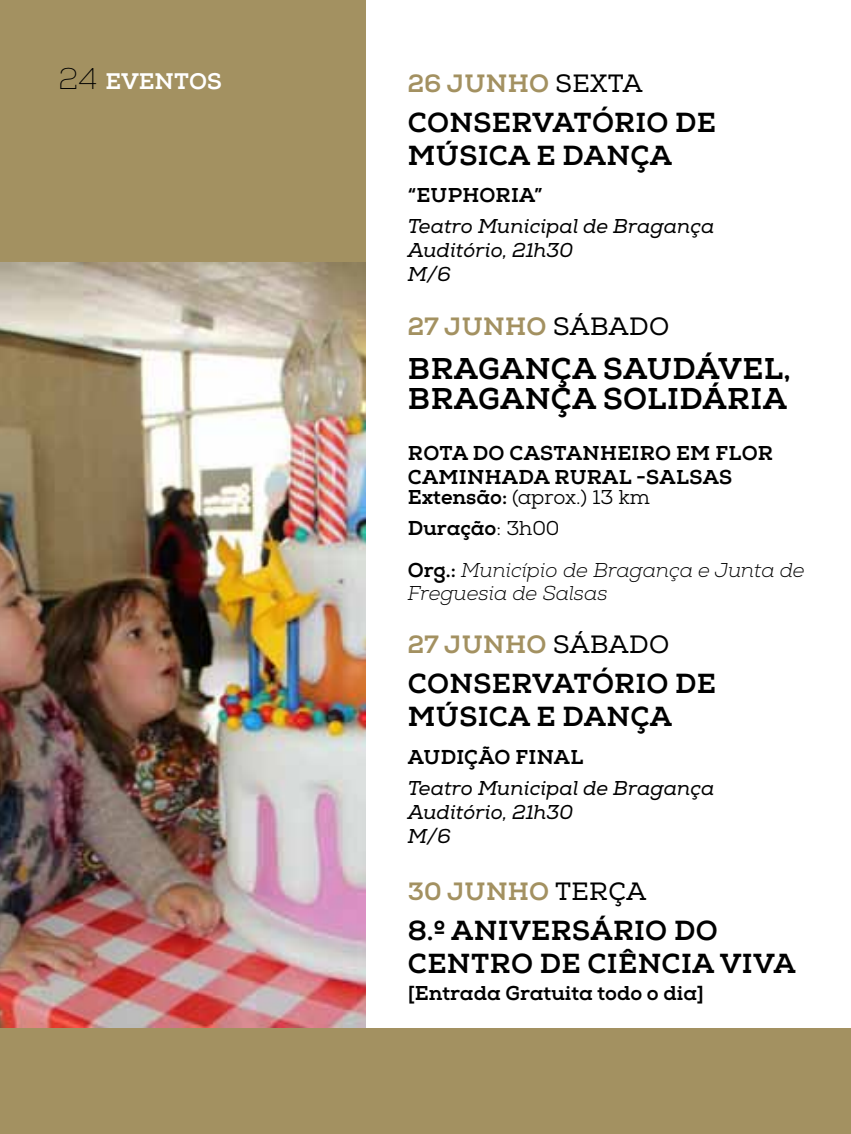
<style>
.page{position:relative;width:851px;height:1134px;background:#fff}
.page>*{position:absolute;margin:0;border:0;box-sizing:border-box;transform-origin:0 0}
.t1{font:700 30px "Nexa Slabx";letter-spacing:.015em;color:#000}
.t2{font:700 27.5px/33px "Nexa Slabx";letter-spacing:.015em;color:#000}
.t3{font:25px "Nexa Slab";letter-spacing:.015em;color:#000}
.t4{font:700 25px "Nexa Slabx";color:#a39161}
.t5{font:700 22.5px "Nexa Slabx";color:#fff}
.t6{font:700 20px "Nexa Slabx";letter-spacing:.005em;color:#000}
.t7{font:italic 20px/24px "Nexa Slab";color:#000}
.t8{font:italic 300 20px/23.2px "Nexa Slab";color:#000}
.t9{font:20px "Nexa Slab";color:#000}
.s1{font-family:"Nexa Slab";font-weight:100;font-size:30px;color:#000}
.s2{font-family:"Nexa Slabx";font-weight:700;color:#a39161}
.s3{font-family:"Nexa Slabx";font-weight:700}
.s4{font-family:"Nexa Slab";font-weight:400}
.s5{font-family:"Nexa Slabx";font-weight:700;font-style:normal}
</style>
<div class="page">
<div style="left:0;top:0;width:850px;height:1134px;background:#a39161"></div>
<img style="left:0;top:262px;width:366px;height:766px">
<div style="left:366px;top:0;width:484px;height:1028px;background:#fff"></div>
<p class="t5" style="left:59px;top:67px;width:165px"><span class="s1">24</span> EVENTOS</p>
<p class="t4" style="left:407px;top:68px;width:60px">26 JUN</p>
<p class="t3" style="left:507px;top:68px;width:137px"><span class="s2">HO</span> SEXTA</p>
<h2 class="t2" style="left:408px;top:106px;width:41px">CONSERVAT</h2>
<h2 class="t2" style="left:408px;top:106px;width:306px;text-indent:184px">ÓRIO DE<br>MÚSICA E DANÇA</h2>
<p class="t6" style="left:407px;top:183px;width:136px">“EUPHORIA”</p>
<p class="t7" style="left:407px;top:215px;width:308px">Teatro Municipal de Bragança<br>Auditório, 21h30<br>M/6</p>
<p class="t4" style="left:407px;top:311px;width:58px">27 JUN</p>
<p class="t3" style="left:505px;top:312px;width:166px"><span class="s2">HO</span> SÁBADO</p>
<h1 class="t1" style="left:408px;top:350px;width:333px">BRAGANÇA SAU DÁVEL</h1>
<h1 class="t1" style="left:783px;top:350px;width:9px">,</h1>
<h1 class="t1" style="left:408px;top:380px;width:377px">BRAGANÇA SOLIDÁRIA</h1>
<p class="t6" style="left:408px;top:441px;width:32px">ROTA</p>
<p class="t6" style="left:472px;top:441px;width:68px">DO CASTAN</p>
<p class="t6" style="left:600px;top:441px;width:144px">HEIRO EM FLOR</p>
<p class="t6" style="left:408px;top:465px;width:178px">CAMIN HADA RURAL</p>
<p class="t6" style="left:636px;top:465px;width:39px">-SALSAS</p>
<p class="t9" style="left:407px;top:485px;width:243px"><span class="s3">EXTENSÃO:</span> (aprox.) 13 km</p>
<p class="t6" style="left:407px;top:516px;width:153px">DURAÇÃO<span class="s4">: 3h00</span></p>
<p class="t8" style="left:407px;top:558px;width:398px"><span class="s5">ORG.:</span> Município de Bragança e Junta de<br>Freguesia de Salsas</p>
<p class="t4" style="left:407px;top:629px;width:58px">27 JUN</p>
<p class="t3" style="left:505px;top:630px;width:166px"><span class="s2">HO</span> SÁBADO</p>
<h2 class="t2" style="left:408px;top:668px;width:41px">CONSERVAT</h2>
<h2 class="t2" style="left:408px;top:668px;width:306px;text-indent:184px">ÓRIO DE<br>MÚSICA E DANÇA</h2>
<p class="t6" style="left:408px;top:744px;width:145px">AUDIÇÃO FINAL</p>
<p class="t7" style="left:407px;top:776px;width:308px">Teatro Municipal de Bragança<br>Auditório, 21h30<br>M/6</p>
<p class="t4" style="left:407px;top:875px;width:60px">30 JUN</p>
<p class="t3" style="left:508px;top:876px;width:140px"><span class="s2">HO</span> TERÇA</p>
<h2 class="t2" style="left:407px;top:914px;width:123px">8.º ANIVERS</h2>
<h2 class="t2" style="left:590px;top:914px;width:123px">ÁRIO DO</h2>
<h2 class="t2" style="left:408px;top:947px;width:22px">CENTRO</h2>
<h2 class="t2" style="left:540px;top:947px;width:236px">DE CIÊNCIA VIVA</h2>
<p class="t6" style="left:407px;top:980px;width:297px">[ENTRADA GRATUITA TODO O DIA]</p>
</div>
